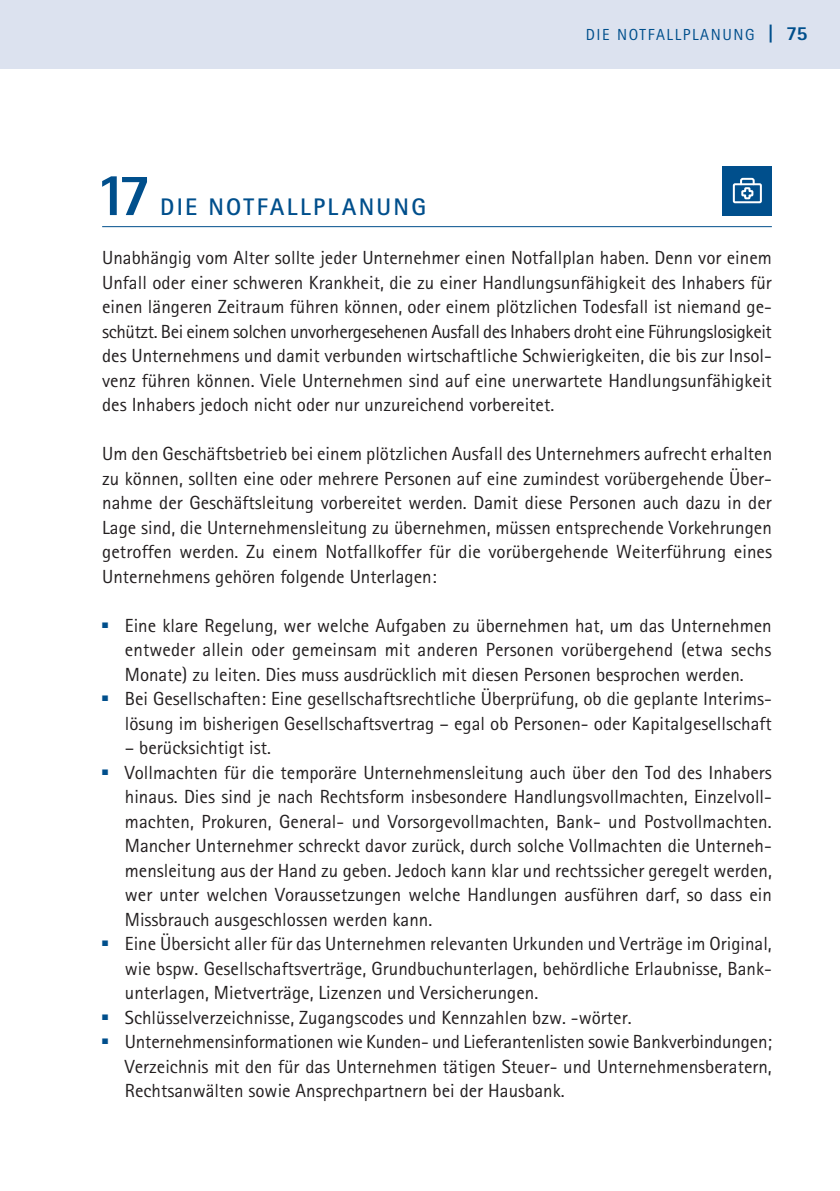
<style>
.page{position:relative;width:840px;height:1191px;background:#fff}
.page>*{position:absolute;margin:0;border:0;box-sizing:border-box;transform-origin:0 0}
.t1{font:800 60px "Rotis Sans Serif";color:#004f8c}
.t2{font:700 24px "Rotis Sans Serif";letter-spacing:.095em;color:#004f8c}
.t3{font:800 20px "Rotis Sans Serif";color:#004f8c}
.t4{font:19px/24.4px "Rotis Sans Serif";color:#231f20;text-align:justify}
.t5{font:16px "Rotis Sans Serif";letter-spacing:.1em;color:#004f8c}
.s1{font-weight:800;font-size:20px}
</style>
<div class="page">
<div style="left:0;top:0;width:839px;height:68px;background:#dce2ef"></div>
<hr style="left:102px;top:226px;width:669px;height:1px;background:#004f8c">
<div style="left:722px;top:166px;width:49px;height:49px;background:#004f8c"></div>
<div style="left:732px;top:183px;width:29px;height:20px;border:2px solid #fff"></div>
<svg style="left:738px;top:177px;width:17px;height:23px"></svg>
<p class="t5" style="left:585px;top:25px;width:189px">DIE NOTFALLPLANUNG <span class="s1">|</span></p>
<p class="t3" style="left:785px;top:20px;width:23px">75</p>
<h1 class="t1" style="left:95px;top:156px;width:58px">17</h1>
<p class="t2" style="left:160px;top:192px;width:267px">DIE NOTFALLPLANUNG</p>
<p class="t4" style="left:102px;top:245px;width:671px">Unabhängig vom Alter sollte jeder Unternehmer einen Notfallplan haben. Denn vor einem Unfall oder einer schweren Krankheit, die zu einer Handlungsunfähigkeit des Inhabers für einen längeren Zeitraum führen können, oder einem plötzlichen Todesfall ist niemand ge&shy;schützt. Bei einem solchen unvorhergesehenen Ausfall des Inhabers droht eine Führungslosigkeit des Unternehmens und damit verbunden wirtschaftliche Schwierigkeiten, die bis zur Insol&shy;venz führen können. Viele Unternehmen sind auf eine unerwartete Handlungsunfähigkeit des Inhabers jedoch nicht oder nur unzureichend vorbereitet.</p>
<p class="t4" style="left:102px;top:441px;width:671px">Um den Geschäftsbetrieb bei einem plötzlichen Ausfall des Unternehmers aufrecht erhalten zu können, sollten eine oder mehrere Personen auf eine zumindest vorübergehende Über&shy;nahme der Geschäftsleitung vorbereitet werden. Damit diese Personen auch dazu in der Lage sind, die Unternehmensleitung zu übernehmen, müssen entsprechende Vorkehrungen getroffen werden. Zu einem Notfallkoffer für die vorübergehende Weiterführung eines Unternehmens gehören folgende Unterlagen:</p>
<p class="t4" style="left:125px;top:613px;width:648px;text-indent:-23px"><sup>■</sup> Eine klare Regelung, wer welche Aufgaben zu übernehmen hat, um das Unternehmen entweder allein oder gemeinsam mit anderen Personen vorübergehend (etwa sechs Monate) zu leiten. Dies muss ausdrücklich mit diesen Personen besprochen werden.</p>
<p class="t4" style="left:102px;top:686px;width:670px;text-align:right"><sup>■</sup> Bei Gesellschaften: Eine gesellschaftsrechtliche Überprüfung, ob die geplante Interims&shy;lösung im bisherigen Gesellschaftsvertrag – egal ob Personen- oder Kapitalgesellschaft</p>
<p class="t4" style="left:125px;top:735px;width:147px">– berücksichtigt ist.</p>
<p class="t4" style="left:125px;top:760px;width:648px;text-indent:-23px"><sup>■</sup> Vollmachten für die temporäre Unternehmensleitung auch über den Tod des Inhabers hinaus. Dies sind je nach Rechtsform insbesondere Handlungsvollmachten, Einzelvoll&shy;machten, Prokuren, General- und Vorsorgevollmachten, Bank- und Postvollmachten.<br>Mancher Unternehmer schreckt davor zurück, durch solche Vollmachten die Unterneh&shy;mensleitung aus der Hand zu geben. Jedoch kann klar und rechtssicher geregelt werden, wer unter welchen Voraussetzungen welche Handlungen ausführen darf, so dass ein Missbrauch ausgeschlossen werden kann.</p>
<p class="t4" style="left:125px;top:931px;width:648px;text-indent:-23px"><sup>■</sup> Eine Übersicht aller für das Unternehmen relevanten Urkunden und Verträge im Original, wie bspw. Gesellschaftsverträge, Grundbuchunterlagen, behördliche Erlaubnisse, Bank&shy;unterlagen, Mietverträge, Lizenzen und Versicherungen.</p>
<p class="t4" style="left:102px;top:1004px;width:530px"><sup>■</sup> Schlüsselverzeichnisse, Zugangscodes und Kennzahlen bzw. -wörter.</p>
<p class="t4" style="left:125px;top:1029px;width:648px;text-indent:-23px"><sup>■</sup> Unternehmensinformationen wie Kunden- und Lieferantenlisten sowie Bankverbindungen; Verzeichnis mit den für das Unternehmen tätigen Steuer- und Unternehmensberatern, Rechtsanwälten sowie Ansprechpartnern bei der Hausbank.</p>
</div>
